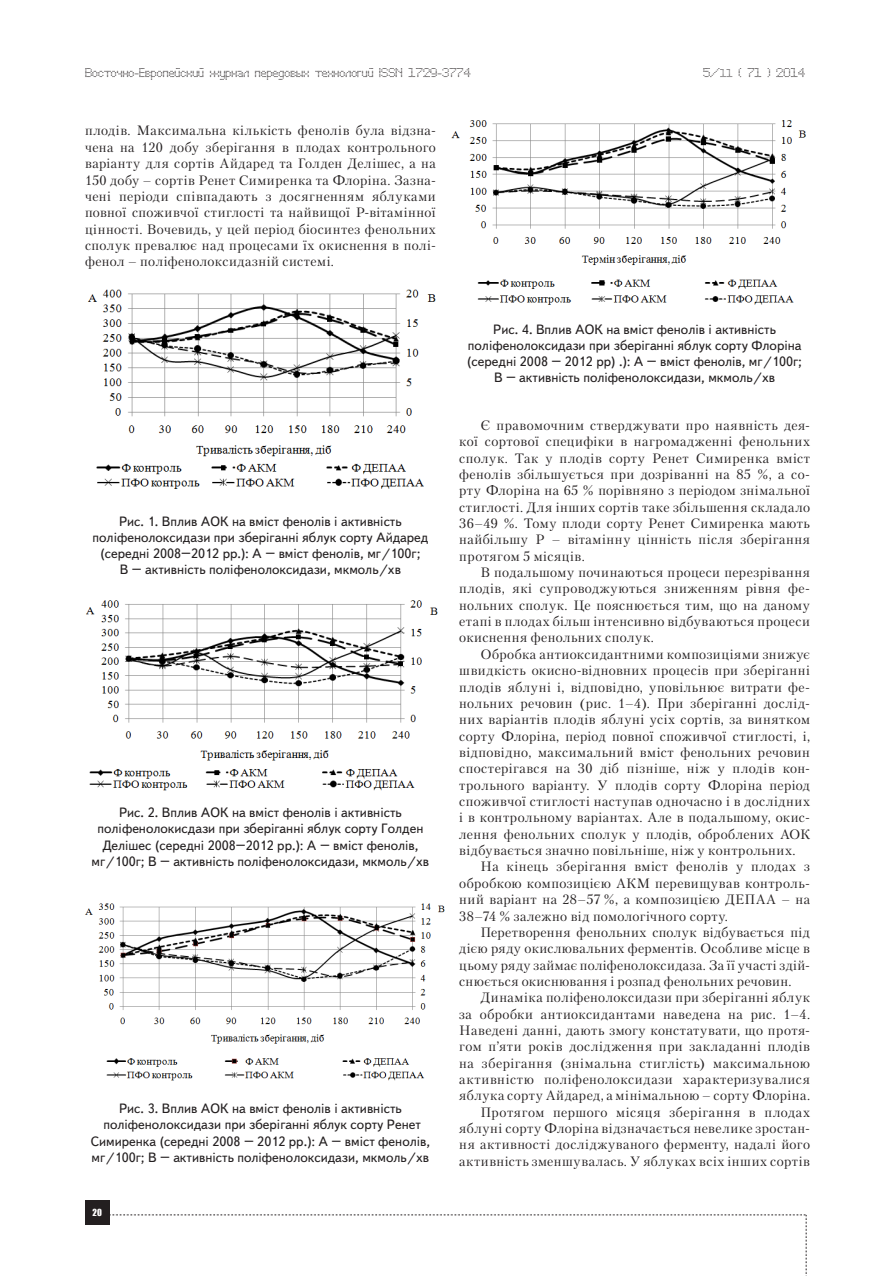
<style>
.page{position:relative;width:893px;height:1276px;background:#fff}
.page>*{position:absolute;margin:0;border:0;box-sizing:border-box;transform-origin:0 0}
.Text{font:13.5px/16.4px "Petersburg C";letter-spacing:.035em;color:#231f20;text-align:justify}
.risunok{font:13.5px/16.2px "Text Book C";color:#231f20;text-align:center}
.t1{font:12px "Perfo";letter-spacing:.015em;color:#231f20}
.t2{font:9px "Impact";color:#fff}
.s1{font-size:10.5px}
</style>
<div class="page">
<div style="left:85px;top:1200px;width:24px;height:25px;background:#231f20"></div>
<svg style="left:109px;top:1214px;width:698px;height:62px"></svg>
<img style="left:87px;top:289px;width:349px;height:200px">
<img style="left:86px;top:600px;width:352px;height:191px">
<img style="left:85px;top:903px;width:360px;height:178px">
<img style="left:451px;top:120px;width:355px;height:185px">
<p class="t1" style="left:85px;top:65px;width:387px">Восточно-Европейский журнал передовых технологий ISSN 1729-3774</p>
<p class="t1" style="left:703px;top:65px;width:104px">5/<span class="s1">11</span> ( 71 ) 2014</p>
<p class="Text" style="left:85px;top:122px;width:352px">плодів. Максимальна кількість фенолів була відзна&shy;чена на 120 добу зберігання в плодах контрольного варіанту для сортів Айдаред та Голден Делішес, а на 150 добу – сортів Ренет Симиренка та Флоріна. Зазна&shy;чені періоди співпадають з досягненням яблуками повної споживчої стиглості та найвищої Р-вітамінної цінності. Вочевидь, у цей період біосинтез фенольних сполук превалює над процесами їх окиснення в полі&shy;фенол – поліфенолоксидазній системі.</p>
<p class="risunok" style="left:93px;top:513px;width:337px">Рис. 1. Вплив АОК на вміст фенолів і активність поліфенолоксидази при зберіганні яблук сорту Айдаред (середні 2008–2012 рр.): А – вміст фенолів, мг/100г;<br>В – активність поліфенолоксидази, мкмоль/хв</p>
<p class="risunok" style="left:92px;top:805px;width:339px">Рис. 2. Вплив АОК на вміст фенолів і активність поліфенолокисдази при зберіганні яблук сорту Голден Делішес (середні 2008–2012 рр.): А – вміст фенолів, мг/100г; В – активність поліфенолоксидази, мкмоль/хв</p>
<p class="risunok" style="left:91px;top:1100px;width:341px">Рис. 3. Вплив АОК на вміст фенолів і активність поліфенолоксидази при зберіганні яблук сорту Ренет Симиренка (середні 2008 – 2012 рр.): А – вміст фенолів, мг/100г; В – активність поліфенолоксидази, мкмоль/хв</p>
<p class="t2" style="left:92px;top:1205px;width:11px">20</p>
<p class="risunok" style="left:467px;top:321px;width:336px">Рис. 4. Вплив АОК на вміст фенолів і активність поліфенолоксидази при зберіганні яблук сорту Флоріна (середні 2008 – 2012 рр) .): А – вміст фенолів, мг/100г; В – активність поліфенолоксидази, мкмоль/хв</p>
<p class="Text" style="left:459px;top:417px;width:352px;text-indent:21px">Є правомочним стверджувати про наявність дея&shy;кої сортової специфіки в нагромадженні фенольних сполук. Так у плодів сорту Ренет Симиренка вміст фенолів збільшується при дозріванні на 85 %, а со&shy;рту Флоріна на 65 % порівняно з періодом знімальної стиглості. Для інших сортів таке збільшення складало 36–49 %. Тому плоди сорту Ренет Симиренка мають найбільшу Р – вітамінну цінність після зберігання протягом 5 місяців.</p>
<p class="Text" style="left:459px;top:564px;width:352px;text-indent:21px">В подальшому починаються процеси перезрівання плодів, які супроводжуються зниженням рівня фе&shy;нольних сполук. Це пояснюється тим, що на даному етапі в плодах більш інтенсивно відбуваються процеси окиснення фенольних сполук.</p>
<p class="Text" style="left:459px;top:646px;width:352px;text-indent:21px">Обробка антиоксидантними композиціями знижує швидкість окисно-відновних процесів при зберіганні плодів яблуні і, відповідно, уповільнює витрати фе&shy;нольних речовин (рис. 1–4). При зберіганні дослід&shy;них варіантів плодів яблуні усіх сортів, за винятком сорту Флоріна, період повної споживчої стиглості, і, відповідно, максимальний вміст фенольних речовин спостерігався на 30 діб пізніше, ніж у плодів кон&shy;трольного варіанту. У плодів сорту Флоріна період споживчої стиглості наступав одночасно і в дослідних і в контрольному варіантах. Але в подальшому, окис&shy;лення фенольних сполук у плодів, оброблених АОК відбувається значно повільніше, ніж у контрольних.</p>
<p class="Text" style="left:459px;top:858px;width:352px;text-indent:21px">На кінець зберігання вміст фенолів у плодах з обробкою композицією АКМ перевищував контроль&shy;ний варіант на 28–57 %, а композицією ДЕПАА – на 38–74 % залежно від помологічного сорту.</p>
<p class="Text" style="left:459px;top:924px;width:352px;text-indent:21px">Перетворення фенольних сполук відбувається під дією ряду окислювальних ферментів. Особливе місце в цьому ряду займає поліфенолоксидаза. За її участі здій&shy;снюється окиснювання і розпад фенольних речовин.</p>
<p class="Text" style="left:459px;top:989px;width:352px;text-indent:21px">Динаміка поліфенолоксидази при зберіганні яблук за обробки антиоксидантами наведена на рис. 1–4.<br>Наведені данні, дають змогу констатувати, що протя&shy;гом п’яти років дослідження при закладанні плодів на зберігання (знімальна стиглість) максимальною активністю поліфенолоксидази характеризувалися яблука сорту Айдаред, а мінімальною – сорту Флоріна.</p>
<p class="Text" style="left:459px;top:1103px;width:352px;text-indent:21px">Протягом першого місяця зберігання в плодах яблуні сорту Флоріна відзначається невелике зростан&shy;ня активності досліджуваного ферменту, надалі його активність зменшувалась. У яблуках всіх інших сортів</p>
</div>
